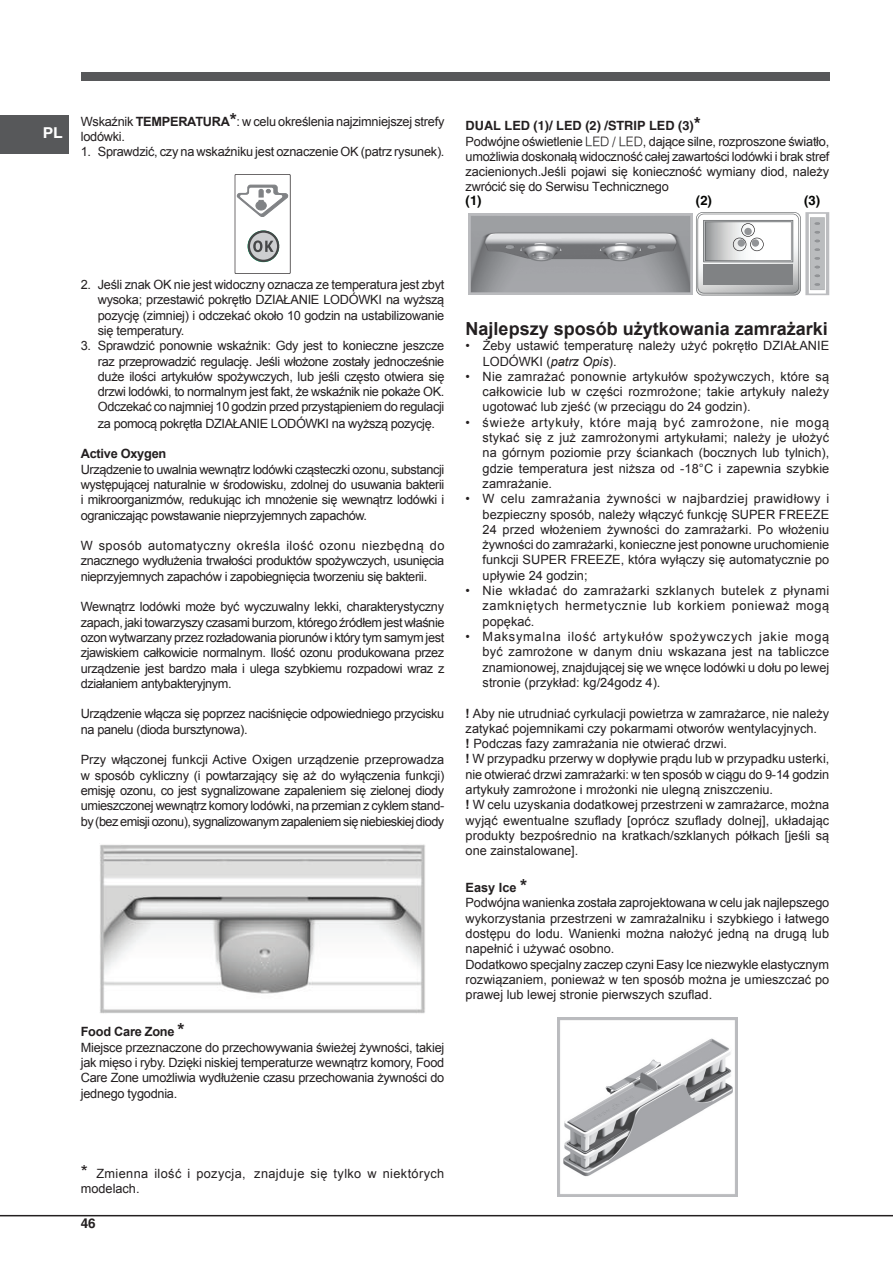
<style>
.page{position:relative;width:893px;height:1263px;background:#fff}
.page>*{position:absolute;margin:0;border:0;box-sizing:border-box;transform-origin:0 0}
.t1{font:700 18px "Arial";color:#231f20}
.t2{font:700 15px "Helvetica";color:#fff;scale:1.05 1}
.t3{font:700 13.5px "Helvetica";color:#231f20}
.t4{font:700 13.05px "Helvetica";color:#040503}
.t5{font:12.75px/15.3px "Arial";color:#231f20;text-align:justify}
.t6{font:12.75px/15.3px "Arial";letter-spacing:-.02em;color:#231f20}
.t7{font:12.75px/15.3px "Arial";letter-spacing:-.03em;color:#231f20}
.t8{font:12.75px/15.3px "Arial";letter-spacing:.03em;color:#231f20}
.t9{font:700 12.75px "Helvetica";color:#231f20}
.t10{font:700 12.75px "Arial";letter-spacing:-.02em;color:#231f20}
.s1{font-weight:700}
.s2{font-weight:700;font-size:18px}
.s3{font-size:18px}
.s4{font-family:"Helvetica";font-weight:300}
.s5{font-style:italic}
</style>
<div class="page">
<hr style="left:0;top:1215px;width:893px;height:1px;background:#231f20">
<div style="left:0;top:115px;width:68px;height:38px;background:#57585a"></div>
<div style="left:81px;top:72px;width:748px;height:9px;background:#57585a"></div>
<svg style="left:235px;top:174px;width:56px;height:100px"></svg>
<img style="left:100px;top:844px;width:325px;height:170px">
<img style="left:468px;top:214px;width:224px;height:81px">
<svg style="left:696px;top:212px;width:133px;height:83px"></svg>
<img style="left:558px;top:1017px;width:179px;height:179px">
<p class="t2" style="left:43px;top:124px;width:21px">PL</p>
<p class="t6" style="left:81px;top:114px;width:365px">Wskaźnik <span class="s1">TEMPERATURA</span><span class="s2">*</span>: w celu określenia najzimniejszej strefy lodówki.</p>
<p class="t6" style="left:81px;top:144px;width:365px">1. Sprawdzić, czy na wskaźniku jest oznaczenie OK (patrz rysunek).</p>
<p class="t9" style="left:466px;top:118px;width:237px">DUAL LED (1)/ LED (2) /STRIP LED (3)<span class="s3">*</span></p>
<p class="t5" style="left:466px;top:134px;width:365px">Podwójne oświetlenie <span class="s4">LED / LED</span>, dające silne, rozproszone światło, umożliwia doskonałą widoczność całej zawartości lodówki i brak stref zacienionych.Jeśli pojawi się konieczność wymiany diod, należy zwrócić się do Serwisu Technicznego</p>
<p class="t4" style="left:466px;top:193px;width:18px">(1)</p>
<p class="t4" style="left:696px;top:193px;width:18px">(2)</p>
<p class="t4" style="left:804px;top:193px;width:18px">(3)</p>
<p class="t5" style="left:98px;top:277px;width:348px;text-indent:-17px">2. Jeśli znak OK nie jest widoczny oznacza ze temperatura jest zbyt wysoka; przestawić pokrętło DZIAŁANIE LODÓWKI na wyższą pozycję (zimniej) i odczekać około 10 godzin na ustabilizowanie się temperatury.</p>
<p class="t5" style="left:98px;top:338px;width:348px;text-indent:-17px">3. Sprawdzić ponownie wskaźnik: Gdy jest to konieczne jeszcze raz przeprowadzić regulację. Jeśli włożone zostały jednocześnie duże ilości artykułów spożywczych, lub jeśli często otwiera się drzwi lodówki, to normalnym jest fakt, że wskaźnik nie pokaże OK.<br>Odczekać co najmniej 10 godzin przed przystąpieniem do regulacji za pomocą pokrętła DZIAŁANIE LODÓWKI na wyższą pozycję.</p>
<p class="t10" style="left:81px;top:445px;width:87px">Active Oxygen</p>
<p class="t5" style="left:81px;top:462px;width:365px">Urządzenie to uwalnia wewnątrz lodówki cząsteczki ozonu, substancji występującej naturalnie w środowisku, zdolnej do usuwania bakterii i mikroorganizmów, redukując ich mnożenie się wewnątrz lodówki i ograniczając powstawanie nieprzyjemnych zapachów.</p>
<p class="t5" style="left:81px;top:538px;width:365px">W sposób automatyczny określa ilość ozonu niezbędną do znacznego wydłużenia trwałości produktów spożywczych, usunięcia nieprzyjemnych zapachów i zapobiegnięcia tworzeniu się bakterii.</p>
<p class="t5" style="left:81px;top:599px;width:365px">Wewnątrz lodówki może być wyczuwalny lekki, charakterystyczny zapach, jaki towarzyszy czasami burzom, którego źródłem jest właśnie ozon wytwarzany przez rozładowania piorunów i który tym samym jest zjawiskiem całkowicie normalnym. Ilość ozonu produkowana przez urządzenie jest bardzo mała i ulega szybkiemu rozpadowi wraz z działaniem antybakteryjnym.</p>
<p class="t7" style="left:81px;top:706px;width:365px">Urządzenie włącza się poprzez naciśnięcie odpowiedniego przycisku na panelu (dioda bursztynowa).</p>
<p class="t5" style="left:81px;top:752px;width:365px">Przy włączonej funkcji Active Oxigen urządzenie przeprowadza w sposób cykliczny (i powtarzający się aż do wyłączenia funkcji) emisję ozonu, co jest sygnalizowane zapaleniem się zielonej diody umieszczonej wewnątrz komory lodówki, na przemian z cyklem stand&shy;by (bez emisji ozonu), sygnalizowanym zapaleniem się niebieskiej diody</p>
<p class="t6" style="left:81px;top:1024px;width:365px"><span class="s1">Food Care Zone</span> <span class="s2">*<br></span>Miejsce przeznaczone do przechowywania świeżej żywności, takiej jak mięso i ryby. Dzięki niskiej temperaturze wewnątrz komory, Food Care Zone umożliwia wydłużenie czasu przechowania żywności do jednego tygodnia.</p>
<h1 class="t1" style="left:466px;top:317px;width:364px">Najlepszy sposób użytkowania zamrażarki</h1>
<p class="t5" style="left:483px;top:338px;width:348px;text-indent:-17px">• Żeby ustawić temperaturę należy użyć pokrętło DZIAŁANIE<br>LODÓWKI (<span class="s5">patrz Opis</span>).</p>
<p class="t5" style="left:483px;top:369px;width:348px;text-indent:-17px">• Nie zamrażać ponownie artykułów spożywczych, które są całkowicie lub w części rozmrożone; takie artykuły należy ugotować lub zjeść (w przeciągu do 24 godzin).</p>
<p class="t5" style="left:483px;top:415px;width:348px;text-indent:-17px">• świeże artykuły, które mają być zamrożone, nie mogą stykać się z już zamrożonymi artykułami; należy je ułożyć na górnym poziomie przy ściankach (bocznych lub tylnich), gdzie temperatura jest niższa od -18°C i zapewnia szybkie zamrażanie.</p>
<p class="t5" style="left:483px;top:491px;width:348px;text-indent:-17px">• W celu zamrażania żywności w najbardziej prawidłowy i bezpieczny sposób, należy włączyć funkcję SUPER FREEZE 24 przed włożeniem żywności do zamrażarki. Po włożeniu żywności do zamrażarki, konieczne jest ponowne uruchomienie funkcji SUPER FREEZE, która wyłączy się automatycznie po upływie 24 godzin;</p>
<p class="t5" style="left:483px;top:583px;width:348px;text-indent:-17px">• Nie wkładać do zamrażarki szklanych butelek z płynami zamkniętych hermetycznie lub korkiem ponieważ mogą popękać.</p>
<p class="t5" style="left:483px;top:629px;width:348px;text-indent:-17px">• Maksymalna ilość artykułów spożywczych jakie mogą być zamrożone w danym dniu wskazana jest na tabliczce znamionowej, znajdującej się we wnęce lodówki u dołu po lewej stronie (przykład: kg/24godz 4).</p>
<p class="t5" style="left:466px;top:705px;width:365px;text-align:left"><span class="s1">!</span> Aby nie utrudniać cyrkulacji powietrza w zamrażarce, nie należy zatykać pojemnikami czy pokarmami otworów wentylacyjnych.<br><span class="s1">!</span> Podczas fazy zamrażania nie otwierać drzwi.<br><span class="s1">!</span> W przypadku przerwy w dopływie prądu lub w przypadku usterki, nie otwierać drzwi zamrażarki: w ten sposób w ciągu do 9-14 godzin artykuły zamrożone i mrożonki nie ulegną zniszczeniu.<br><span class="s1">!</span> W celu uzyskania dodatkowej przestrzeni w zamrażarce, można wyjąć ewentualne szuflady [oprócz szuflady dolnej], układając produkty bezpośrednio na kratkach/szklanych półkach [jeśli są one zainstalowane].</p>
<p class="t5" style="left:466px;top:880px;width:365px;text-align:left"><span class="s1">Easy Ice</span> <span class="s2">*<br></span>Podwójna wanienka została zaprojektowana w celu jak najlepszego wykorzystania przestrzeni w zamrażalniku i szybkiego i łatwego dostępu do lodu. Wanienki można nałożyć jedną na drugą lub napełnić i używać osobno.<br>Dodatkowo specjalny zaczep czyni Easy Ice niezwykle elastycznym rozwiązaniem, ponieważ w ten sposób można je umieszczać po prawej lub lewej stronie pierwszych szuflad.</p>
<p class="t8" style="left:81px;top:1166px;width:365px"><span class="s3">*</span> Zmienna ilość i pozycja, znajduje się tylko w niektórych modelach.</p>
<p class="t3" style="left:81px;top:1215px;width:17px">46</p>
</div>
